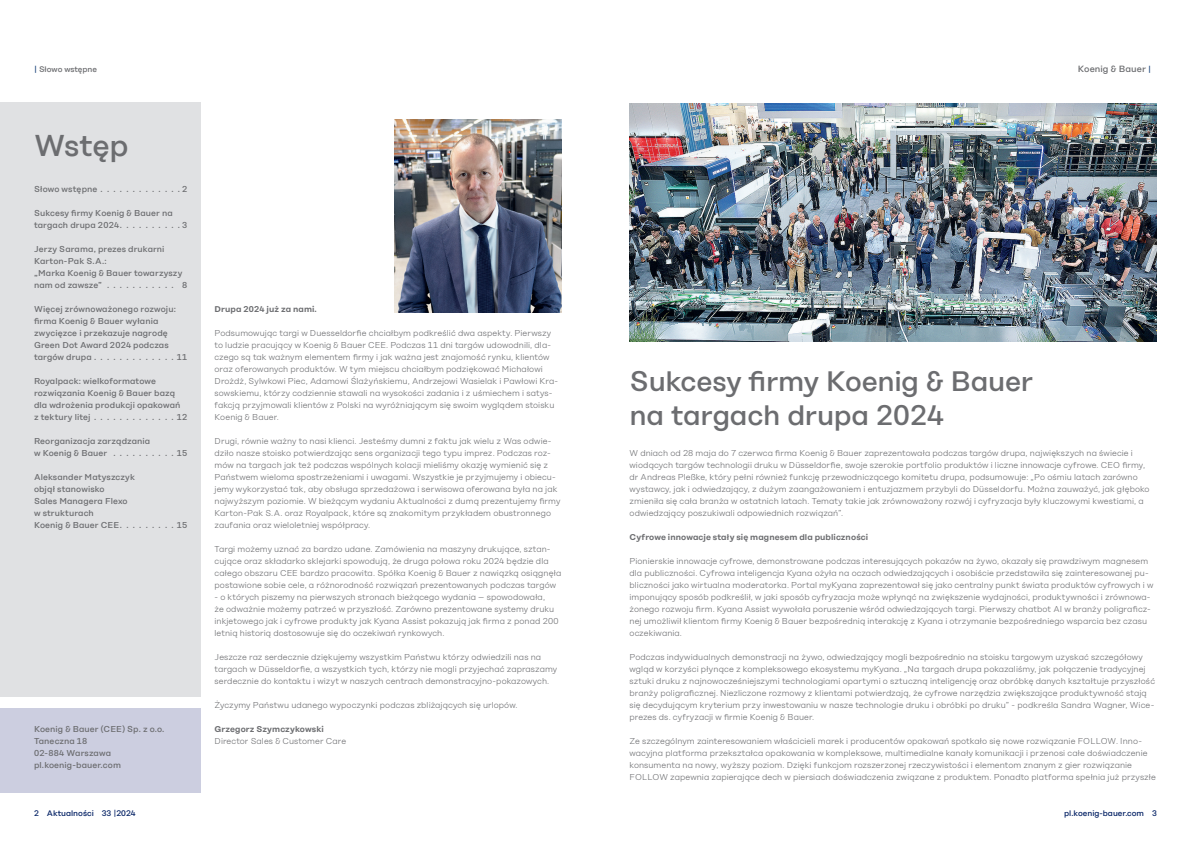
<style>
.page{position:relative;width:1191px;height:842px;background:#fff}
.page>*{position:absolute;margin:0;border:0;box-sizing:border-box;transform-origin:0 0}
.t1{font:500 30px "Koenig&Bauer Type Headline";letter-spacing:-.005em;color:#6c6d70}
.HL2___46pt_52_9_Med_weiß{font:500 28px/33.6px "Koenig&Bauer Type Headline";letter-spacing:-.01em;color:#6c6d70}
.t2{font:500 9px "Koenig&Bauer Type Headline";letter-spacing:.005em;color:#6c6d70}
.t3{font:300 8.5px/12px "Koenig&Bauer Type Headline";letter-spacing:.01em;color:#6c6d70}
.t4{font:500 8.5px/12px "Koenig&Bauer Type Headline";letter-spacing:.01em;color:#6c6d70}
.t5{font:600 8.5px "Koenig&Bauer Type Headline";letter-spacing:.01em;color:#6c6d70}
.t6{font:500 8px "Koenig&Bauer Type Headline";color:#052265}
.t7{font:500 8px "Koenig&Bauer Type Headline";color:#6c6d70}
.s1{color:#0a3672}
.s2{font-weight:600}
.s3{font-size:8px;color:#0a3672}
</style>
<div class="page">
<div style="left:0;top:102px;width:200px;height:594px;background:#e0e1e3"></div>
<div style="left:0;top:708px;width:200px;height:84px;background:#cccee0"></div>
<img style="left:629px;top:104px;width:528px;height:238px">
<img style="left:394px;top:119px;width:167px;height:193px">
<p class="t7" style="left:34px;top:65px;width:65px"><span class="s1">|</span> Słowo wstępne</p>
<p class="t1" style="left:34px;top:128px;width:96px">Wstęp</p>
<p class="t4" style="left:34px;top:183px;width:67px">Słowo wstępne .............</p>
<p class="t4" style="left:182px;top:183px;width:7px">2</p>
<p class="t4" style="left:34px;top:207px;width:155px">Sukcesy firmy Koenig &amp; Bauer na targach drupa 2024 . . . . . . . . . 3</p>
<p class="t4" style="left:34px;top:243px;width:150px">Jerzy Sarama, prezes drukarni<br>Karton-Pak S.A.:<br>„Marka Koenig &amp; Bauer towarzyszy nam od zawsze” ............</p>
<p class="t4" style="left:182px;top:279px;width:7px">8</p>
<p class="t4" style="left:34px;top:303px;width:143px">Więcej zrównoważonego rozwoju:</p>
<p class="t4" style="left:34px;top:315px;width:136px">firma Koenig &amp; Bauer wyłania zwycięzce i przekazuje nagrodę<br>Green Dot Award 2024 podczas targów drupa .............</p>
<p class="t4" style="left:177px;top:351px;width:12px">11</p>
<p class="t4" style="left:34px;top:375px;width:123px">Royalpack: wielkoformatowe</p>
<p class="t4" style="left:34px;top:387px;width:143px">rozwiązania Koenig &amp; Bauer bazą</p>
<p class="t4" style="left:34px;top:399px;width:148px">dla wdrożenia produkcji opakowań</p>
<p class="t4" style="left:34px;top:411px;width:60px">z tektury litej .............</p>
<p class="t4" style="left:177px;top:411px;width:12px">12</p>
<p class="t4" style="left:34px;top:435px;width:118px">Reorganizacja zarządzania w Koenig &amp; Bauer ..........</p>
<p class="t4" style="left:177px;top:447px;width:12px">15</p>
<p class="t4" style="left:34px;top:471px;width:102px">Aleksander Matyszczyk objął stanowisko</p>
<p class="t4" style="left:34px;top:495px;width:95px">Sales Managera Flexo w strukturach</p>
<p class="t4" style="left:34px;top:519px;width:155px">Koenig &amp; Bauer CEE . . . . . . . . . 15</p>
<p class="t4" style="left:34px;top:723px;width:132px">Koenig &amp; Bauer (CEE) Sp. z o.o.</p>
<p class="t4" style="left:34px;top:735px;width:55px">Taneczna 18</p>
<p class="t4" style="left:34px;top:747px;width:79px">02-884 Warszawa</p>
<p class="t4" style="left:34px;top:759px;width:88px">pl.koenig-bauer.com</p>
<p class="t5" style="left:214px;top:304px;width:104px">Drupa 2024 już za nami.</p>
<p class="t3" style="left:214px;top:327px;width:345px">Podsumowując targi w Duesseldorfie chciałbym podkreślić dwa aspekty. Pierwszy to ludzie pracujący w Koenig &amp; Bauer CEE. Podczas 11 dni targów udowodnili, dla&shy;czego są tak ważnym elementem firmy i jak ważna jest znajomość rynku, klientów oraz oferowanych produktów. W tym miejscu chciałbym podziękować Michałowi Drożdż, Sylwkowi Piec, Adamowi Ślażyńskiemu, Andrzejowi Wasielak i Pawłowi Kra&shy;sowskiemu, którzy codziennie stawali na wysokości zadania i z uśmiechem i satys&shy;fakcją przyjmowali klientów z Polski na wyróżniającym się swoim wyglądem stoisku Koenig &amp; Bauer.</p>
<p class="t3" style="left:214px;top:435px;width:347px">Drugi, równie ważny to nasi klienci. Jesteśmy dumni z faktu jak wielu z Was odwie&shy;dziło nasze stoisko potwierdzając sens organizacji tego typu imprez. Podczas roz&shy;mów na targach jak też podczas wspólnych kolacji mieliśmy okazję wymienić się z Państwem wieloma spostrzeżeniami i uwagami. Wszystkie je przyjmujemy i obiecu&shy;jemy wykorzystać tak, aby obsługa sprzedażowa i serwisowa oferowana była na jak najwyższym poziomie. W bieżącym wydaniu Aktualności z dumą prezentujemy firmy Karton-Pak S.A. oraz Royalpack, które są znakomitym przykładem obustronnego zaufania oraz wieloletniej współpracy.</p>
<p class="t3" style="left:214px;top:543px;width:348px">Targi możemy uznać za bardzo udane. Zamówienia na maszyny drukujące, sztan&shy;cujące oraz składarko sklejarki spowodują, że druga połowa roku 2024 będzie dla całego obszaru CEE bardzo pracowita. Spółka Koenig &amp; Bauer z nawiązką osiągnęła postawione sobie cele, a różnorodność rozwiązań prezentowanych podczas targów</p>
<p class="t3" style="left:214px;top:591px;width:345px">- o których piszemy na pierwszych stronach bieżącego wydania – spowodowała,<br>że odważnie możemy patrzeć w przyszłość. Zarówno prezentowane systemy druku inkjetowego jak i cyfrowe produkty jak Kyana Assist pokazują jak firma z ponad 200 letnią historią dostosowuje się do oczekiwań rynkowych.</p>
<p class="t3" style="left:214px;top:651px;width:344px">Jeszcze raz serdecznie dziękujemy wszystkim Państwu którzy odwiedzili nas na targach w Düsseldorfie, a wszystkich tych, którzy nie mogli przyjechać zapraszamy serdecznie do kontaktu i wizyt w naszych centrach demonstracyjno-pokazowych.</p>
<p class="t3" style="left:214px;top:699px;width:304px">Życzymy Państwu udanego wypoczynki podczas zbliżających się urlopów.</p>
<p class="t3" style="left:214px;top:723px;width:133px"><span class="s2">Grzegorz Szymczykowski<br></span>Director Sales &amp; Customer Care</p>
<p class="t2" style="left:1077px;top:64px;width:75px">Koenig &amp; Bauer <span class="s3">|</span></p>
<p class="HL2___46pt_52_9_Med_weiß" style="left:629px;top:365px;width:405px">Sukcesy firmy Koenig &amp; Bauer na targach drupa 2024</p>
<p class="t3" style="left:629px;top:447px;width:521px">W dniach od 28 maja do 7 czerwca firma Koenig &amp; Bauer zaprezentowała podczas targów drupa, największych na świecie i wiodących targów technologii druku w Düsseldorfie, swoje szerokie portfolio produktów i liczne innowacje cyfrowe. CEO firmy, dr Andreas Pleßke, który pełni również funkcję przewodniczącego komitetu drupa, podsumowuje: „Po ośmiu latach zarówno wystawcy, jak i odwiedzający, z dużym zaangażowaniem i entuzjazmem przybyli do Düsseldorfu. Można zauważyć, jak głęboko zmieniła się cała branża w ostatnich latach. Tematy takie jak zrównoważony rozwój i cyfryzacja były kluczowymi kwestiami, a odwiedzający poszukiwali odpowiednich rozwiązań”.</p>
<p class="t5" style="left:629px;top:532px;width:240px">Cyfrowe innowacje stały się magnesem dla publiczności</p>
<p class="t3" style="left:629px;top:555px;width:525px">Pionierskie innowacje cyfrowe, demonstrowane podczas interesujących pokazów na żywo, okazały się prawdziwym magnesem dla publiczności. Cyfrowa inteligencja Kyana ożyła na oczach odwiedzających i osobiście przedstawiła się zainteresowanej pu&shy;bliczności jako wirtualna moderatorka. Portal myKyana zaprezentował się jako centralny punkt świata produktów cyfrowych i w imponujący sposób podkreślił, w jaki sposób cyfryzacja może wpłynąć na zwiększenie wydajności, produktywności i zrównowa&shy;żonego rozwoju firm. Kyana Assist wywołała poruszenie wśród odwiedzających targi. Pierwszy chatbot AI w branży poligraficz&shy;nej umożliwił klientom firmy Koenig &amp; Bauer bezpośrednią interakcję z Kyana i otrzymanie bezpośredniego wsparcia bez czasu oczekiwania.</p>
<p class="t3" style="left:629px;top:651px;width:527px">Podczas indywidualnych demonstracji na żywo, odwiedzający mogli bezpośrednio na stoisku targowym uzyskać szczegółowy wgląd w korzyści płynące z kompleksowego ekosystemu myKyana. „Na targach drupa pokazaliśmy, jak połączenie tradycyjnej sztuki druku z najnowocześniejszymi technologiami opartymi o sztuczną inteligencję oraz obróbkę danych kształtuje przyszłość branży poligraficznej. Niezliczone rozmowy z klientami potwierdzają, że cyfrowe narzędzia zwiększające produktywność stają się decydującym kryterium przy inwestowaniu w nasze technologie druku i obróbki po druku” - podkreśla Sandra Wagner, Wice&shy;prezes ds. cyfryzacji w firmie Koenig &amp; Bauer.</p>
<p class="t3" style="left:629px;top:735px;width:528px">Ze szczególnym zainteresowaniem właścicieli marek i producentów opakowań spotkało się nowe rozwiązanie FOLLOW. Inno&shy;wacyjna platforma przekształca opakowania w kompleksowe, multimedialne kanały komunikacji i przenosi całe doświadczenie konsumenta na nowy, wyższy poziom. Dzięki funkcjom rozszerzonej rzeczywistości i elementom znanym z gier rozwiązanie FOLLOW zapewnia zapierające dech w piersiach doświadczenia związane z produktem. Ponadto platforma spełnia już przyszłe</p>
<p class="t6" style="left:34px;top:809px;width:103px">2 Aktualności 33 |2024</p>
<p class="t6" style="left:1064px;top:809px;width:94px">pl.koenig-bauer.com 3</p>
</div>
